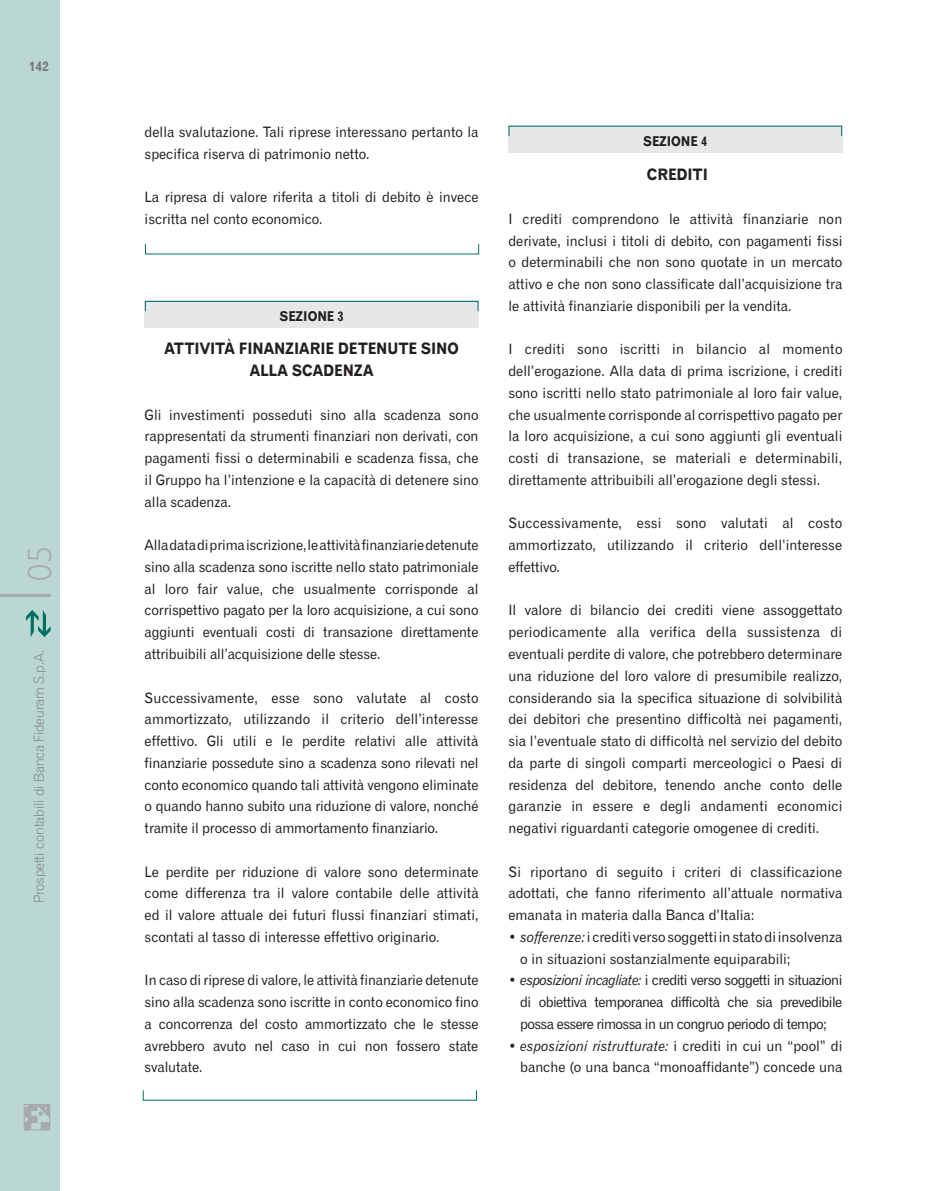
<style>
.page{position:relative;width:936px;height:1191px;background:#fff}
.page>*{position:absolute;margin:0;border:0;box-sizing:border-box;transform-origin:0 0}
.t1{font:300 33.75px "Humanist 521 BT";color:#a8a9ad}
.Titolo_Bold{font:15.75px/21.8px "Gothic 720 BT Bold B";letter-spacing:-.005em;color:#231f20;text-align:center;scale:.9 1}
.t2{font:14.25px/21.8px "Gothic 720 BT Roman B";color:#231f20;text-align:justify;scale:.95 1}
.t3{font:13.5px "Gothic 720 BT Light B";letter-spacing:-.015em;color:#76787b}
.t4{font:13.5px "Gothic 720 BT Bold B";letter-spacing:-.005em;color:#231f20;scale:.9 1}
.t5{font:13.5px "Gothic 720 BT Bold B";color:#76787b}
.s1{font-family:"Gothic 720 BT Italic B"}
</style>
<div class="page">
<div style="left:0;top:0;width:60px;height:1191px;background:#bad7d3"></div>
<svg style="left:26px;top:610px;width:25px;height:27px"></svg>
<hr style="left:0;top:594px;width:51px;height:3px;background:#a8a9ad">
<svg style="left:26px;top:1106px;width:22px;height:22px"></svg>
<div style="left:24px;top:1104px;width:26px;height:26px;border:1px solid #a8a9ad"></div>
<div style="left:145px;top:301px;width:333px;height:27px;background:#e6e7e9"></div>
<div style="left:145px;top:301px;width:333px;height:11px;border:1px solid #007161"></div>
<div style="left:508px;top:125px;width:334px;height:28px;background:#e6e7e9"></div>
<p class="t5" style="left:29px;top:58px;width:22px">142</p>
<h1 class="t1" style="left:19px;top:581px;width:36px;rotate:-90deg">05</h1>
<p class="t3" style="left:31px;top:903px;width:255px;rotate:-90deg">Prospetti contabili di Banca Fideuram S.p.A.</p>
<p class="t2" style="left:145px;top:121px;width:353px">della svalutazione. Tali riprese interessano pertanto la specifica riserva di patrimonio netto.</p>
<p class="t2" style="left:145px;top:186px;width:353px">La ripresa di valore riferita a titoli di debito è invece iscritta nel conto economico.</p>
<p class="t4" style="left:279px;top:308px;width:73px">SEZIONE 3</p>
<p class="Titolo_Bold" style="left:164px;top:338px;width:329px">ATTIVITÀ FINANZIARIE DETENUTE SINO<br>ALLA SCADENZA</p>
<p class="t2" style="left:145px;top:403px;width:353px">Gli investimenti posseduti sino alla scadenza sono rappresentati da strumenti finanziari non derivati, con pagamenti fissi o determinabili e scadenza fissa, che il Gruppo ha l’intenzione e la capacità di detenere sino alla scadenza.</p>
<p class="t2" style="left:145px;top:534px;width:353px">Alla data di prima iscrizione, le attività finanziarie detenute sino alla scadenza sono iscritte nello stato patrimoniale al loro fair value, che usualmente corrisponde al corrispettivo pagato per la loro acquisizione, a cui sono aggiunti eventuali costi di transazione direttamente attribuibili all’acquisizione delle stesse.</p>
<p class="t2" style="left:145px;top:686px;width:353px">Successivamente, esse sono valutate al costo ammortizzato, utilizzando il criterio dell’interesse effettivo. Gli utili e le perdite relativi alle attività finanziarie possedute sino a scadenza sono rilevati nel conto economico quando tali attività vengono eliminate o quando hanno subito una riduzione di valore, nonché tramite il processo di ammortamento finanziario.</p>
<p class="t2" style="left:145px;top:860px;width:353px">Le perdite per riduzione di valore sono determinate come differenza tra il valore contabile delle attività ed il valore attuale dei futuri flussi finanziari stimati, scontati al tasso di interesse effettivo originario.</p>
<p class="t2" style="left:145px;top:969px;width:353px">In caso di riprese di valore, le attività finanziarie detenute sino alla scadenza sono iscritte in conto economico fino a concorrenza del costo ammortizzato che le stesse avrebbero avuto nel caso in cui non fossero state svalutate.</p>
<p class="t4" style="left:643px;top:132px;width:73px">SEZIONE 4</p>
<p class="Titolo_Bold" style="left:647px;top:164px;width:69px">CREDITI</p>
<p class="t2" style="left:508px;top:208px;width:353px">I crediti comprendono le attività finanziarie non derivate, inclusi i titoli di debito, con pagamenti fissi o determinabili che non sono quotate in un mercato attivo e che non sono classificate dall’acquisizione tra le attività finanziarie disponibili per la vendita.</p>
<p class="t2" style="left:508px;top:338px;width:353px">I crediti sono iscritti in bilancio al momento dell’erogazione. Alla data di prima iscrizione, i crediti sono iscritti nello stato patrimoniale al loro fair value, che usualmente corrisponde al corrispettivo pagato per la loro acquisizione, a cui sono aggiunti gli eventuali costi di transazione, se materiali e determinabili, direttamente attribuibili all’erogazione degli stessi.</p>
<p class="t2" style="left:508px;top:512px;width:353px">Successivamente, essi sono valutati al costo ammortizzato, utilizzando il criterio dell’interesse effettivo.</p>
<p class="t2" style="left:508px;top:599px;width:353px">Il valore di bilancio dei crediti viene assoggettato periodicamente alla verifica della sussistenza di eventuali perdite di valore, che potrebbero determinare una riduzione del loro valore di presumibile realizzo, considerando sia la specifica situazione di solvibilità dei debitori che presentino difficoltà nei pagamenti, sia l’eventuale stato di difficoltà nel servizio del debito da parte di singoli comparti merceologici o Paesi di residenza del debitore, tenendo anche conto delle garanzie in essere e degli andamenti economici negativi riguardanti categorie omogenee di crediti.</p>
<p class="t2" style="left:508px;top:860px;width:353px">Si riportano di seguito i criteri di classificazione adottati, che fanno riferimento all’attuale normativa emanata in materia dalla Banca d’Italia:</p>
<p class="t2" style="left:520px;top:925px;width:340px;text-indent:-12px">• <span class="s1">sofferenze:</span> i crediti verso soggetti in stato di insolvenza o in situazioni sostanzialmente equiparabili;</p>
<p class="t2" style="left:520px;top:969px;width:340px;text-indent:-12px">• <span class="s1">esposizioni incagliate:</span> i crediti verso soggetti in situazioni di obiettiva temporanea difficoltà che sia prevedibile possa essere rimossa in un congruo periodo di tempo;</p>
<p class="t2" style="left:508px;top:1034px;width:353px;text-align:right">• <span class="s1">esposizioni ristrutturate:</span> i crediti in cui un “pool” di banche (o una banca “monoaffidante”) concede una</p>
</div>
